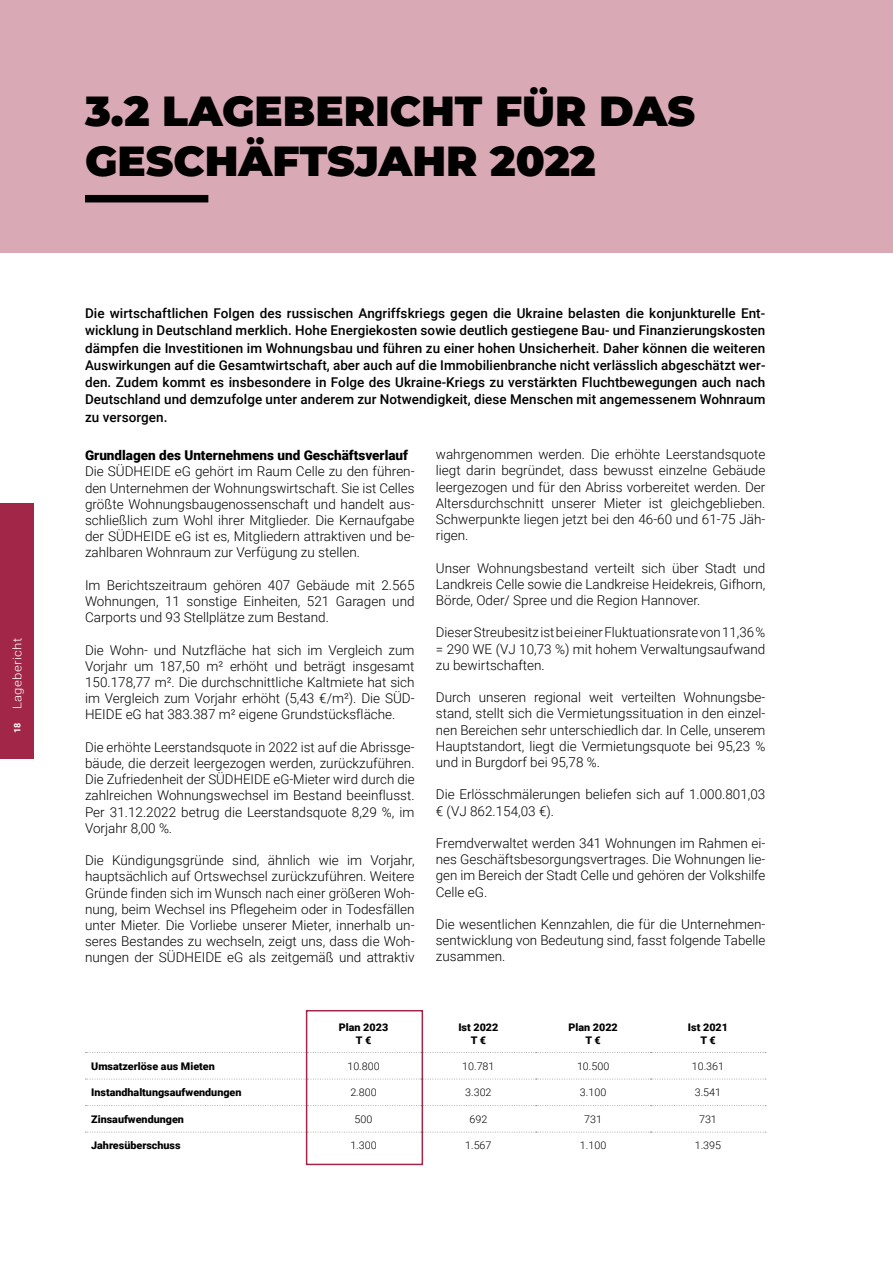
<style>
.page{position:relative;width:893px;height:1263px;background:#fff}
.page>*{position:absolute;margin:0;border:0;box-sizing:border-box;transform-origin:0 0}
.t1{font:900 42.15px/50.6px "Montserrat";color:#000}
.t2{font:300 13.5px/16.2px "Roboto";color:#000;text-align:justify}
.t3{font:500 13.5px/17.2px "Roboto";letter-spacing:.005em;color:#000;text-align:justify}
.t4{font:900 13.5px "Roboto";color:#000}
.t5{font:300 12px "Roboto";letter-spacing:.025em;color:#fff;scale:1.1 1}
.t6{font:900 10.5px/12.6px "Roboto";color:#000;text-align:center}
.t7{font:300 10.5px "Roboto";color:#000}
.s1{font-weight:700;font-size:9px}
</style>
<div class="page">
<div style="left:0;top:0;width:893px;height:252px;background:#d9a9b6"></div>
<div style="left:85px;top:195px;width:123px;height:7px;background:#000"></div>
<svg style="left:85px;top:1052px;width:681px;height:1px"></svg>
<svg style="left:85px;top:1079px;width:681px;height:1px"></svg>
<svg style="left:85px;top:1105px;width:681px;height:1px"></svg>
<svg style="left:85px;top:1132px;width:681px;height:1px"></svg>
<div style="left:306px;top:1010px;width:117px;height:155px;border:2px solid #a12648"></div>
<div style="left:0;top:504px;width:34px;height:255px;background:#a12648"></div>
<p class="t5" style="left:9px;top:733px;width:88px;rotate:-90deg"><span class="s1">18</span> Lagebericht</p>
<h1 class="t1" style="left:85px;top:83px;width:612px">3.2 LAGEBERICHT FÜR DAS<br>GESCHÄFTSJAHR 2022</h1>
<p class="t3" style="left:85px;top:304px;width:682px">Die wirtschaftlichen Folgen des russischen Angriffskriegs gegen die Ukraine belasten die konjunkturelle Ent&shy;wicklung in Deutschland merklich. Hohe Energiekosten sowie deutlich gestiegene Bau- und Finanzierungskosten dämpfen die Investitionen im Wohnungsbau und führen zu einer hohen Unsicherheit. Daher können die weiteren Auswirkungen auf die Gesamtwirtschaft, aber auch auf die Immobilienbranche nicht verlässlich abgeschätzt wer&shy;den. Zudem kommt es insbesondere in Folge des Ukraine-Kriegs zu verstärkten Fluchtbewegungen auch nach Deutschland und demzufolge unter anderem zur Notwendigkeit, diese Menschen mit angemessenem Wohnraum zu versorgen.</p>
<p class="t4" style="left:85px;top:446px;width:325px">Grundlagen des Unternehmens und Geschäftsverlauf</p>
<p class="t2" style="left:85px;top:463px;width:331px">Die SÜDHEIDE eG gehört im Raum Celle zu den führen&shy;den Unternehmen der Wohnungswirtschaft. Sie ist Celles größte Wohnungsbaugenossenschaft und handelt aus&shy;schließlich zum Wohl ihrer Mitglieder. Die Kernaufgabe der SÜDHEIDE eG ist es, Mitgliedern attraktiven und be&shy;zahlbaren Wohnraum zur Verfügung zu stellen.</p>
<p class="t2" style="left:85px;top:576px;width:331px">Im Berichtszeitraum gehören 407 Gebäude mit 2.565<br>Wohnungen, 11 sonstige Einheiten, 521 Garagen und Carports und 93 Stellplätze zum Bestand.</p>
<p class="t2" style="left:85px;top:641px;width:331px">Die Wohn- und Nutzfläche hat sich im Vergleich zum Vorjahr um 187,50 m² erhöht und beträgt insgesamt 150.178,77 m². Die durchschnittliche Kaltmiete hat sich im Vergleich zum Vorjahr erhöht (5,43 €/m²). Die SÜD-HEIDE eG hat 383.387 m² eigene Grundstücksfläche.</p>
<p class="t2" style="left:85px;top:738px;width:331px">Die erhöhte Leerstandsquote in 2022 ist auf die Abrissge&shy;bäude, die derzeit leergezogen werden, zurückzuführen.<br>Die Zufriedenheit der SÜDHEIDE eG-Mieter wird durch die zahlreichen Wohnungswechsel im Bestand beeinflusst.<br>Per 31.12.2022 betrug die Leerstandsquote 8,29 %, im Vorjahr 8,00 %.</p>
<p class="t2" style="left:85px;top:852px;width:331px">Die Kündigungsgründe sind, ähnlich wie im Vorjahr, hauptsächlich auf Ortswechsel zurückzuführen. Weitere Gründe finden sich im Wunsch nach einer größeren Woh&shy;nung, beim Wechsel ins Pflegeheim oder in Todesfällen unter Mieter. Die Vorliebe unserer Mieter, innerhalb un&shy;seres Bestandes zu wechseln, zeigt uns, dass die Woh&shy;nungen der SÜDHEIDE eG als zeitgemäß und attraktiv</p>
<p class="t2" style="left:436px;top:446px;width:331px">wahrgenommen werden. Die erhöhte Leerstandsquote liegt darin begründet, dass bewusst einzelne Gebäude leergezogen und für den Abriss vorbereitet werden. Der Altersdurchschnitt unserer Mieter ist gleichgeblieben.<br>Schwerpunkte liegen jetzt bei den 46-60 und 61-75 Jäh&shy;rigen.</p>
<p class="t2" style="left:436px;top:559px;width:331px">Unser Wohnungsbestand verteilt sich über Stadt und Landkreis Celle sowie die Landkreise Heidekreis, Gifhorn, Börde, Oder/ Spree und die Region Hannover.</p>
<p class="t2" style="left:436px;top:624px;width:331px">Dieser Streubesitz ist bei einer Fluktuationsrate von 11,36 % = 290 WE (VJ 10,73 %) mit hohem Verwaltungsaufwand zu bewirtschaften.</p>
<p class="t2" style="left:436px;top:689px;width:331px">Durch unseren regional weit verteilten Wohnungsbe&shy;stand, stellt sich die Vermietungssituation in den einzel&shy;nen Bereichen sehr unterschiedlich dar. In Celle, unserem Hauptstandort, liegt die Vermietungsquote bei 95,23 % und in Burgdorf bei 95,78 %.</p>
<p class="t2" style="left:436px;top:786px;width:331px">Die Erlösschmälerungen beliefen sich auf 1.000.801,03 € (VJ 862.154,03 €).</p>
<p class="t2" style="left:436px;top:835px;width:331px">Fremdverwaltet werden 341 Wohnungen im Rahmen ei&shy;nes Geschäftsbesorgungsvertrages. Die Wohnungen lie&shy;gen im Bereich der Stadt Celle und gehören der Volkshilfe Celle eG.</p>
<p class="t2" style="left:436px;top:916px;width:331px">Die wesentlichen Kennzahlen, die für die Unternehmen&shy;sentwicklung von Bedeutung sind, fasst folgende Tabelle zusammen.</p>
<p class="t6" style="left:339px;top:1021px;width:51px">Plan 2023<br>T €</p>
<p class="t6" style="left:458px;top:1021px;width:42px">Ist 2022<br>T €</p>
<p class="t6" style="left:568px;top:1021px;width:51px">Plan 2022<br>T €</p>
<p class="t6" style="left:688px;top:1021px;width:42px">Ist 2021<br>T €</p>
<p class="t6" style="left:91px;top:1059px;width:125px">Umsatzerlöse aus Mieten</p>
<p class="t7" style="left:347px;top:1059px;width:34px">10.800</p>
<p class="t7" style="left:462px;top:1059px;width:34px">10.781</p>
<p class="t7" style="left:577px;top:1059px;width:34px">10.500</p>
<p class="t7" style="left:692px;top:1059px;width:34px">10.361</p>
<p class="t6" style="left:91px;top:1086px;width:152px">Instandhaltungsaufwendungen</p>
<p class="t7" style="left:350px;top:1085px;width:28px">2.800</p>
<p class="t7" style="left:465px;top:1085px;width:28px">3.302</p>
<p class="t7" style="left:580px;top:1085px;width:28px">3.100</p>
<p class="t7" style="left:695px;top:1085px;width:28px">3.541</p>
<p class="t6" style="left:91px;top:1112px;width:94px">Zinsaufwendungen</p>
<p class="t7" style="left:355px;top:1112px;width:19px">500</p>
<p class="t7" style="left:469px;top:1112px;width:19px">692</p>
<p class="t7" style="left:584px;top:1112px;width:19px">731</p>
<p class="t7" style="left:699px;top:1112px;width:19px">731</p>
<p class="t6" style="left:91px;top:1139px;width:91px">Jahresüberschuss</p>
<p class="t7" style="left:350px;top:1138px;width:28px">1.300</p>
<p class="t7" style="left:465px;top:1138px;width:28px">1.567</p>
<p class="t7" style="left:580px;top:1138px;width:28px">1.100</p>
<p class="t7" style="left:695px;top:1138px;width:28px">1.395</p>
</div>
